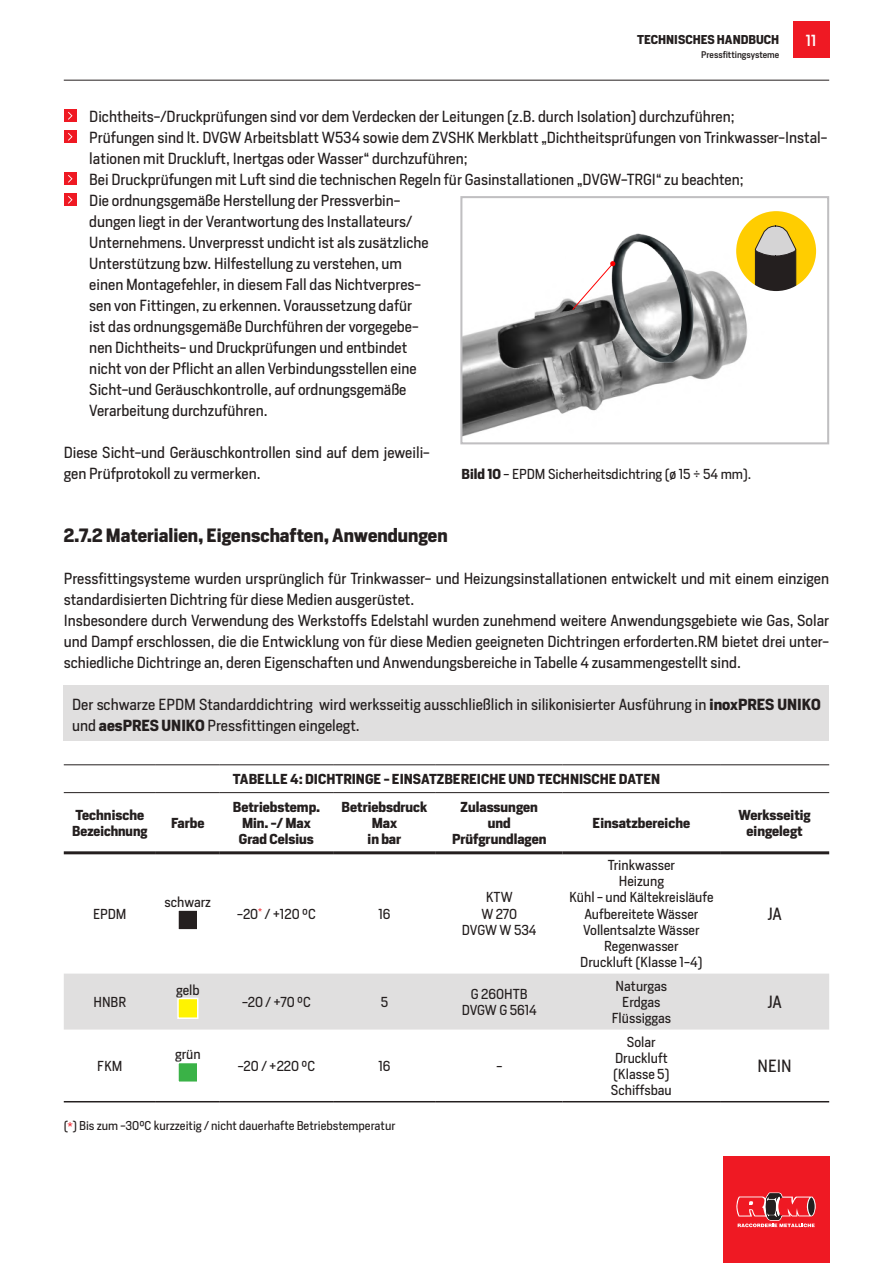
<style>
.page{position:relative;width:893px;height:1263px;background:#fff}
.page>*{position:absolute;margin:0;border:0;box-sizing:border-box;transform-origin:0 0}
.t1{font:700 18px "Heron Sans";color:#241f1f}
.t2{font:16.5px "Heron Sans";color:#241f1f}
.t3{font:15px/21px "Heron Sans";color:#241f1f}
.t4{font:500 15px "Heron Sans";color:#fff}
.t5{font:13.5px/16.2px "Heron Sans";color:#241f1f;text-align:center}
.t6{font:700 13.5px/16.2px "Heron Sans";color:#241f1f;text-align:center}
.t7{font:12px "Heron Sans";color:#241f1f}
.t8{font:700 12px "Heron Sans";color:#241f1f}
.t9{font:500 9px "Heron Sans";color:#241f1f}
.s1{font-weight:700}
.s2{font-size:10.5px;color:#ef1923}
</style>
<div class="page">
<hr style="left:64px;top:80px;width:765px;height:1px;background:#241f1f">
<div style="left:723px;top:1157px;width:106px;height:106px;background:#ef1923"></div>
<svg style="left:736px;top:1192px;width:80px;height:35px"></svg>
<div style="left:793px;top:22px;width:36px;height:36px;background:#ef1923"></div>
<div style="left:64px;top:685px;width:765px;height:56px;background:#e0dfdf"></div>
<div style="left:64px;top:973px;width:765px;height:56px;background:#e0dfdf"></div>
<hr style="left:64px;top:1101px;width:92px;height:1px;background:#241f1f">
<hr style="left:156px;top:1101px;width:64px;height:1px;background:#241f1f">
<hr style="left:220px;top:1101px;width:113px;height:1px;background:#241f1f">
<hr style="left:333px;top:1101px;width:103px;height:1px;background:#241f1f">
<hr style="left:436px;top:1101px;width:127px;height:1px;background:#241f1f">
<hr style="left:563px;top:1101px;width:157px;height:1px;background:#241f1f">
<hr style="left:720px;top:1101px;width:109px;height:1px;background:#241f1f">
<hr style="left:64px;top:764px;width:92px;height:1px;background:#241f1f">
<hr style="left:156px;top:764px;width:64px;height:1px;background:#241f1f">
<hr style="left:220px;top:764px;width:113px;height:1px;background:#241f1f">
<hr style="left:333px;top:764px;width:103px;height:1px;background:#241f1f">
<hr style="left:436px;top:764px;width:127px;height:1px;background:#241f1f">
<hr style="left:563px;top:764px;width:157px;height:1px;background:#241f1f">
<hr style="left:720px;top:764px;width:109px;height:1px;background:#241f1f">
<hr style="left:64px;top:792px;width:92px;height:1px;background:#241f1f">
<hr style="left:156px;top:792px;width:64px;height:1px;background:#241f1f">
<hr style="left:220px;top:792px;width:113px;height:1px;background:#241f1f">
<hr style="left:333px;top:792px;width:103px;height:1px;background:#241f1f">
<hr style="left:436px;top:792px;width:127px;height:1px;background:#241f1f">
<hr style="left:563px;top:792px;width:157px;height:1px;background:#241f1f">
<hr style="left:720px;top:792px;width:109px;height:1px;background:#241f1f">
<hr style="left:64px;top:851px;width:92px;height:3px;background:#241f1f">
<hr style="left:156px;top:851px;width:64px;height:3px;background:#241f1f">
<hr style="left:220px;top:851px;width:113px;height:3px;background:#241f1f">
<hr style="left:333px;top:851px;width:103px;height:3px;background:#241f1f">
<hr style="left:436px;top:851px;width:127px;height:3px;background:#241f1f">
<hr style="left:563px;top:851px;width:157px;height:3px;background:#241f1f">
<hr style="left:720px;top:851px;width:109px;height:3px;background:#241f1f">
<div style="left:178px;top:910px;width:20px;height:20px;background:#241f1f"></div>
<div style="left:177px;top:909px;width:21px;height:21px;border:2px solid #fff"></div>
<div style="left:177px;top:998px;width:21px;height:21px;background:#fff300;border:2px solid #fff"></div>
<div style="left:177px;top:1062px;width:21px;height:21px;background:#3ab247;border:2px solid #fff"></div>
<img style="left:463px;top:233px;width:285px;height:204px">
<img style="left:612px;top:234px;width:81px;height:129px">
<svg style="left:572px;top:261px;width:44px;height:50px"></svg>
<div style="left:460px;top:196px;width:369px;height:248px;border:2px solid #c0bfc1"></div>
<div style="left:735px;top:210px;width:83px;height:83px;background:#ffcd00;border-radius:50%"></div>
<svg style="left:755px;top:225px;width:42px;height:65px;background:#786e53"></svg>
<div style="left:733px;top:208px;width:86px;height:86px;border:3px solid #fff;border-radius:50%"></div>
<div style="left:64px;top:109px;width:13px;height:13px;background:#ef1923"></div>
<svg style="left:68px;top:112px;width:5px;height:8px"></svg>
<div style="left:64px;top:130px;width:13px;height:13px;background:#ef1923"></div>
<svg style="left:68px;top:133px;width:5px;height:8px"></svg>
<div style="left:64px;top:172px;width:13px;height:13px;background:#ef1923"></div>
<svg style="left:68px;top:175px;width:5px;height:8px"></svg>
<div style="left:64px;top:193px;width:13px;height:13px;background:#ef1923"></div>
<svg style="left:68px;top:196px;width:5px;height:8px"></svg>
<p class="t8" style="left:637px;top:31px;width:144px">TECHNISCHES HANDBUCH</p>
<p class="t4" style="left:806px;top:31px;width:12px">11</p>
<p class="t9" style="left:701px;top:49px;width:79px">Pressfittingsysteme</p>
<p class="t3" style="left:89px;top:106px;width:739px">Dichtheits-/Druckprüfungen sind vor dem Verdecken der Leitungen (z.B. durch Isolation) durchzuführen;<br>Prüfungen sind lt. DVGW Arbeitsblatt W534 sowie dem ZVSHK Merkblatt „Dichtheitsprüfungen von Trinkwasser-Instal&shy;lationen mit Druckluft, Inertgas oder Wasser“ durchzuführen;<br>Bei Druckprüfungen mit Luft sind die technischen Regeln für Gasinstallationen „DVGW-TRGI“ zu beachten;<br>Die ordnungsgemäße Herstellung der Pressverbin-<br>dungen liegt in der Verantwortung des Installateurs/<br>Unternehmens. Unverpresst undicht ist als zusätzliche<br>Unterstützung bzw. Hilfestellung zu verstehen, um<br>einen Montagefehler, in diesem Fall das Nichtverpres-<br>sen von Fittingen, zu erkennen. Voraussetzung dafür<br>ist das ordnungsgemäße Durchführen der vorgegebe-<br>nen Dichtheits- und Druckprüfungen und entbindet<br>nicht von der Pflicht an allen Verbindungsstellen eine<br>Sicht-und Geräuschkontrolle, auf ordnungsgemäße<br>Verarbeitung durchzuführen.</p>
<p class="t3" style="left:64px;top:442px;width:368px">Diese Sicht-und Geräuschkontrollen sind auf dem jeweili&shy;gen Prüfprotokoll zu vermerken.</p>
<p class="t5" style="left:461px;top:466px;width:292px"><span class="s1">Bild 10</span> - EPDM Sicherheitsdichtring (ø 15 ÷ 54 mm).</p>
<p class="t1" style="left:64px;top:524px;width:385px">2.7.2 Materialien, Eigenschaften, Anwendungen</p>
<p class="t3" style="left:64px;top:568px;width:767px">Pressfittingsysteme wurden ursprünglich für Trinkwasser- und Heizungsinstallationen entwickelt und mit einem einzigen standardisierten Dichtring für diese Medien ausgerüstet.<br>Insbesondere durch Verwendung des Werkstoffs Edelstahl wurden zunehmend weitere Anwendungsgebiete wie Gas, Solar und Dampf erschlossen, die die Entwicklung von für diese Medien geeigneten Dichtringen erforderten.RM bietet drei unter&shy;schiedliche Dichtringe an, deren Eigenschaften und Anwendungsbereiche in Tabelle 4 zusammengestellt sind.</p>
<p class="t3" style="left:72px;top:694px;width:750px">Der schwarze EPDM Standarddichtring wird werksseitig ausschließlich in silikonisierter Ausführung in <span class="s1">inoxPRES UNIKO </span>und <span class="s1">aesPRES UNIKO</span> Pressfittingen eingelegt.</p>
<p class="t6" style="left:233px;top:771px;width:429px">TABELLE 4: DICHTRINGE - EINSATZBEREICHE UND TECHNISCHE DATEN</p>
<p class="t6" style="left:72px;top:807px;width:77px;text-align:left">Technische<br>Bezeichnung</p>
<p class="t6" style="left:171px;top:815px;width:35px">Farbe</p>
<p class="t6" style="left:233px;top:799px;width:89px">Betriebstemp.<br>Min. -/ Max<br>Grad Celsius</p>
<p class="t6" style="left:342px;top:799px;width:87px">Betriebsdruck<br>Max<br>in bar</p>
<p class="t6" style="left:452px;top:799px;width:96px">Zulassungen und<br>Prüfgrundlagen</p>
<p class="t6" style="left:593px;top:815px;width:99px">Einsatzbereiche</p>
<p class="t6" style="left:738px;top:807px;width:74px">Werksseitig eingelegt</p>
<p class="t5" style="left:93px;top:905px;width:35px">EPDM</p>
<p class="t5" style="left:93px;top:994px;width:34px">HNBR</p>
<p class="t5" style="left:97px;top:1058px;width:27px">FKM</p>
<p class="t5" style="left:165px;top:893px;width:48px">schwarz</p>
<p class="t5" style="left:176px;top:982px;width:25px">gelb</p>
<p class="t5" style="left:175px;top:1046px;width:27px">grün</p>
<p class="t5" style="left:237px;top:905px;width:80px">-20<sup>*</sup> / +120 °C</p>
<p class="t5" style="left:378px;top:905px;width:14px">16</p>
<p class="t5" style="left:462px;top:889px;width:76px">KTW<br>W 270<br>DVGW W 534</p>
<p class="t5" style="left:569px;top:857px;width:146px">Trinkwasser<br>Heizung<br>Kühl - und Kältekreisläufe<br>Aufbereitete Wässer<br>Vollentsalzte Wässer<br>Regenwasser<br>Druckluft (Klasse 1-4)</p>
<p class="t5" style="left:242px;top:994px;width:70px">-20 / +70 °C</p>
<p class="t5" style="left:381px;top:994px;width:9px">5</p>
<p class="t5" style="left:462px;top:986px;width:77px">G 260HTB<br>DVGW G 5614</p>
<p class="t5" style="left:612px;top:977px;width:61px">Naturgas<br>Erdgas<br>Flüssiggas</p>
<p class="t5" style="left:238px;top:1058px;width:79px">-20 / +220 °C</p>
<p class="t5" style="left:378px;top:1058px;width:14px">16</p>
<p class="t5" style="left:496px;top:1058px;width:7px">-</p>
<p class="t5" style="left:611px;top:1033px;width:62px">Solar<br>Druckluft (Klasse 5)<br>Schiffsbau</p>
<p class="t7" style="left:64px;top:1118px;width:333px">(<span class="s2">*</span>) Bis zum -30°C kurzzeitig / nicht dauerhafte Betriebstemperatur</p>
<p class="t2" style="left:767px;top:903px;width:16px">JA</p>
<p class="t2" style="left:767px;top:991px;width:16px">JA</p>
<p class="t2" style="left:758px;top:1056px;width:36px">NEIN</p>
</div>
